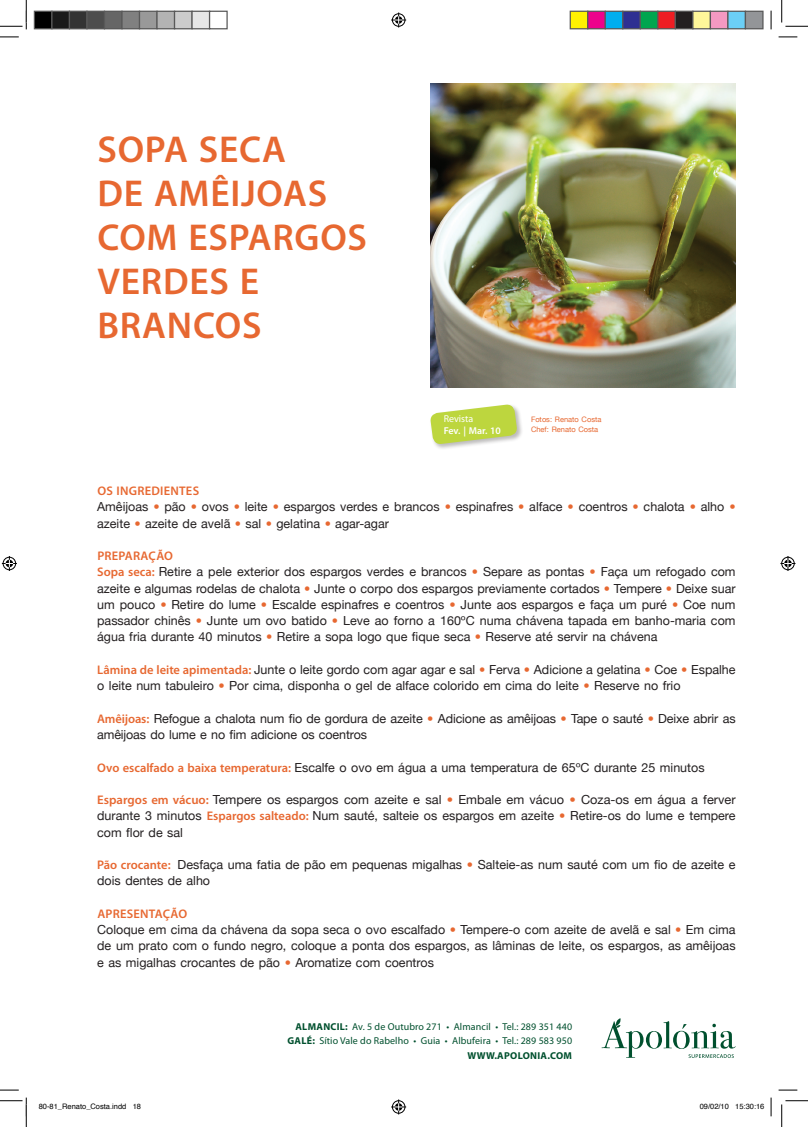
<style>
.page{position:relative;width:808px;height:1127px;background:#fff}
.page>*{position:absolute;margin:0;border:0;box-sizing:border-box;transform-origin:0 0}
.Sub-titulo_3p{font:600 37.5px/43.8px "Myriad Pro";letter-spacing:.02em;color:#e76831}
.Sub-titulo_4p{font:12.5px/16.2px "Helvetica Neue";color:#231f20}
.Texto_2p{font:12.5px/16.2px "Helvetica Neue";color:#231f20}
.Sub-titulo_4p-2{font:600 12.5px "Myriad Pro";letter-spacing:.02em;color:#e76831}
.t1{font:10px "Myriad Pro";letter-spacing:.01em;color:#00502e}
.t2{font:700 10px "Myriad Pro";letter-spacing:.03em;color:#00502e}
.t3{font:600 10px "Myriad Pro";color:#fff}
.t4{font:10px "Myriad Pro";color:#fff}
.t5{font:7.5px "Helvetica";color:#000}
.Legenda_p{font:7.5px "Helvetica Neue";color:#e76831}
.s1{color:#e76831}
.s2{font-family:"Myriad Pro";font-weight:600;color:#e76831}
.s3{font-weight:700}
</style>
<div class="page">
<svg style="left:601px;top:1018px;width:134px;height:39px"></svg>
<div style="left:429px;top:403px;width:99px;height:54px;background:#231f20;opacity:.3"></div>
<svg style="left:429px;top:403px;width:88px;height:41px"></svg>
<img style="left:430px;top:83px;width:305px;height:305px">
<svg style="left:0;top:36px;width:19px;height:2px"></svg>
<svg style="left:778px;top:36px;width:19px;height:2px"></svg>
<svg style="left:0;top:1089px;width:19px;height:1px"></svg>
<svg style="left:778px;top:1089px;width:19px;height:1px"></svg>
<svg style="left:770px;top:11px;width:1px;height:18px"></svg>
<svg style="left:770px;top:1097px;width:1px;height:18px"></svg>
<svg style="left:0;top:0;width:27px;height:29px"></svg>
<svg style="left:0;top:1097px;width:27px;height:29px"></svg>
<svg style="left:781px;top:0;width:26px;height:27px"></svg>
<svg style="left:781px;top:1100px;width:26px;height:26px"></svg>
<svg style="left:391px;top:13px;width:15px;height:15px"></svg>
<svg style="left:391px;top:1099px;width:15px;height:15px"></svg>
<svg style="left:2px;top:556px;width:15px;height:15px"></svg>
<svg style="left:780px;top:556px;width:15px;height:15px"></svg>
<div style="left:34px;top:11px;width:18px;height:18px;background:#000"></div>
<div style="left:34px;top:11px;width:18px;height:18px;border:1px solid #595959"></div>
<div style="left:52px;top:11px;width:17px;height:18px;background:#1a1a1a"></div>
<div style="left:51px;top:11px;width:19px;height:18px;border:1px solid #595959"></div>
<div style="left:69px;top:11px;width:18px;height:18px;background:#333"></div>
<div style="left:69px;top:11px;width:19px;height:18px;border:1px solid #595959"></div>
<div style="left:87px;top:11px;width:17px;height:18px;background:#4d4d4d"></div>
<div style="left:86px;top:11px;width:19px;height:18px;border:1px solid #595959"></div>
<div style="left:104px;top:11px;width:18px;height:18px;background:#666"></div>
<div style="left:104px;top:11px;width:18px;height:18px;border:1px solid #595959"></div>
<div style="left:122px;top:11px;width:17px;height:18px;background:#808080"></div>
<div style="left:121px;top:11px;width:19px;height:18px;border:1px solid #595959"></div>
<div style="left:139px;top:11px;width:18px;height:18px;background:#999"></div>
<div style="left:139px;top:11px;width:19px;height:18px;border:1px solid #595959"></div>
<div style="left:157px;top:11px;width:17px;height:18px;background:#b3b3b3"></div>
<div style="left:156px;top:11px;width:19px;height:18px;border:1px solid #595959"></div>
<div style="left:174px;top:11px;width:18px;height:18px;background:#ccc"></div>
<div style="left:174px;top:11px;width:18px;height:18px;border:1px solid #595959"></div>
<div style="left:192px;top:11px;width:17px;height:18px;background:#e6e6e6"></div>
<div style="left:191px;top:11px;width:19px;height:18px;border:1px solid #595959"></div>
<div style="left:209px;top:11px;width:19px;height:18px;border:1px solid #595959"></div>
<div style="left:570px;top:11px;width:17px;height:18px;background:#fff101"></div>
<div style="left:569px;top:11px;width:19px;height:18px;border:1px solid #595959"></div>
<div style="left:587px;top:11px;width:18px;height:18px;background:#ed028c"></div>
<div style="left:587px;top:11px;width:18px;height:18px;border:1px solid #595959"></div>
<div style="left:605px;top:11px;width:17px;height:18px;background:#00aeef"></div>
<div style="left:604px;top:11px;width:19px;height:18px;border:1px solid #595959"></div>
<div style="left:622px;top:11px;width:18px;height:18px;background:#2e3092"></div>
<div style="left:622px;top:11px;width:18px;height:18px;border:1px solid #595959"></div>
<div style="left:640px;top:11px;width:17px;height:18px;background:#00a54f"></div>
<div style="left:639px;top:11px;width:19px;height:18px;border:1px solid #595959"></div>
<div style="left:657px;top:11px;width:18px;height:18px;background:#ee1d23"></div>
<div style="left:657px;top:11px;width:18px;height:18px;border:1px solid #595959"></div>
<div style="left:675px;top:11px;width:17px;height:18px;background:#231f20"></div>
<div style="left:674px;top:11px;width:19px;height:18px;border:1px solid #595959"></div>
<div style="left:692px;top:11px;width:18px;height:18px;background:#fff79a"></div>
<div style="left:692px;top:11px;width:18px;height:18px;border:1px solid #595959"></div>
<div style="left:710px;top:11px;width:17px;height:18px;background:#f499c2"></div>
<div style="left:709px;top:11px;width:19px;height:18px;border:1px solid #595959"></div>
<div style="left:727px;top:11px;width:18px;height:18px;background:#6bcff6"></div>
<div style="left:727px;top:11px;width:18px;height:18px;border:1px solid #595959"></div>
<div style="left:745px;top:11px;width:17px;height:18px;background:#939598"></div>
<div style="left:744px;top:11px;width:19px;height:18px;border:1px solid #595959"></div>
<p class="Sub-titulo_3p" style="left:97px;top:127px;width:190px">Sopa seca</p>
<p class="Sub-titulo_3p" style="left:97px;top:171px;width:227px">de amêijoas</p>
<p class="Sub-titulo_3p" style="left:97px;top:214px;width:267px">com espargos</p>
<p class="Sub-titulo_3p" style="left:97px;top:258px;width:163px">verdes e brancos</p>
<p class="t4" style="left:443px;top:412px;width:31px">Revista</p>
<p class="t3" style="left:443px;top:424px;width:59px">Fev. | Mar. 10</p>
<p class="Legenda_p" style="left:531px;top:415px;width:72px">Fotos: Renato Costa</p>
<p class="Legenda_p" style="left:531px;top:425px;width:69px">Chef: Renato Costa</p>
<p class="Sub-titulo_4p-2" style="left:97px;top:483px;width:102px">Os ingredientes</p>
<p class="Texto_2p" style="left:97px;top:498px;width:639px">Amêijoas <span class="s1">•</span> pão <span class="s1">•</span> ovos <span class="s1">•</span> leite <span class="s1">•</span> espargos verdes e brancos <span class="s1">•</span> espinafres <span class="s1">•</span> alface <span class="s1">•</span> coentros <span class="s1">•</span> chalota <span class="s1">•</span> alho <span class="s1">• </span>azeite <span class="s1">•</span> azeite de avelã <span class="s1">•</span> sal <span class="s1">•</span> gelatina <span class="s1">•</span> agar-agar</p>
<p class="Sub-titulo_4p-2" style="left:97px;top:548px;width:77px">preparação</p>
<p class="Sub-titulo_4p" style="left:97px;top:563px;width:639px;text-align:justify"><span class="s2">Sopa seca:</span> Retire a pele exterior dos espargos verdes e brancos <span class="s1">•</span> Separe as pontas <span class="s1">•</span> Faça um refogado com azeite e algumas rodelas de chalota <span class="s1">•</span> Junte o corpo dos espargos previamente cortados <span class="s1">•</span> Tempere <span class="s1">•</span> Deixe suar um pouco <span class="s1">•</span> Retire do lume <span class="s1">•</span> Escalde espinafres e coentros <span class="s1">•</span> Junte aos espargos e faça um puré <span class="s1">•</span> Coe num passador chinês <span class="s1">•</span> Junte um ovo batido <span class="s1">•</span> Leve ao forno a 160ºC numa chávena tapada em banho-maria com água fria durante 40 minutos <span class="s1">•</span> Retire a sopa logo que fique seca <span class="s1">•</span> Reserve até servir na chávena</p>
<p class="Sub-titulo_4p" style="left:97px;top:661px;width:639px"><span class="s2">Lâmina de leite apimentada:</span> Junte o leite gordo com agar agar e sal <span class="s1">•</span> Ferva <span class="s1">•</span> Adicione a gelatina <span class="s1">•</span> Coe <span class="s1">•</span> Espalhe o leite num tabuleiro <span class="s1">•</span> Por cima, disponha o gel de alface colorido em cima do leite <span class="s1">•</span> Reserve no frio</p>
<p class="Sub-titulo_4p" style="left:97px;top:709px;width:639px"><span class="s2">Amêijoas:</span> Refogue a chalota num fio de gordura de azeite <span class="s1">•</span> Adicione as amêijoas <span class="s1">•</span> Tape o sauté <span class="s1">•</span> Deixe abrir as amêijoas do lume e no fim adicione os coentros</p>
<p class="Sub-titulo_4p" style="left:97px;top:758px;width:608px"><span class="s2">Ovo escalfado a baixa temperatura:</span> Escalfe o ovo em água a uma temperatura de 65ºC durante 25 minutos</p>
<p class="Sub-titulo_4p" style="left:97px;top:791px;width:639px;text-align:justify"><span class="s2">Espargos em vácuo:</span> Tempere os espargos com azeite e sal <span class="s1">•</span> Embale em vácuo <span class="s1">•</span> Coza-os em água a ferver durante 3 minutos <span class="s2">Espargos salteado:</span> Num sauté, salteie os espargos em azeite <span class="s1">•</span> Retire-os do lume e tempere com flor de sal</p>
<p class="Sub-titulo_4p" style="left:97px;top:856px;width:639px"><span class="s2">Pão crocante:</span> Desfaça uma fatia de pão em pequenas migalhas <span class="s1">•</span> Salteie-as num sauté com um fio de azeite e dois dentes de alho</p>
<p class="Sub-titulo_4p-2" style="left:97px;top:905px;width:91px">Apresentação</p>
<p class="Texto_2p" style="left:97px;top:921px;width:639px;text-align:justify">Coloque em cima da chávena da sopa seca o ovo escalfado <span class="s1">•</span> Tempere-o com azeite de avelã e sal <span class="s1">•</span> Em cima de um prato com o fundo negro, coloque a ponta dos espargos, as lâminas de leite, os espargos, as amêijoas e as migalhas crocantes de pão <span class="s1">•</span> Aromatize com coentros</p>
<p class="t1" style="left:295px;top:1020px;width:278px"><span class="s3">ALMANCIL:</span> Av. 5 de Outubro 271 • Almancil • Tel.: 289 351 440</p>
<p class="t1" style="left:287px;top:1034px;width:286px"><span class="s3">GALÉ:</span> Sítio Vale do Rabelho • Guia • Albufeira • Tel.: 289 583 950</p>
<p class="t2" style="left:467px;top:1048px;width:106px">WWW.APOLONIA.COM</p>
<p class="t5" style="left:39px;top:1099px;width:104px">80-81_Renato_Costa.indd 18</p>
<p class="t5" style="left:699px;top:1099px;width:66px">09/02/10 15:30:16</p>
</div>
